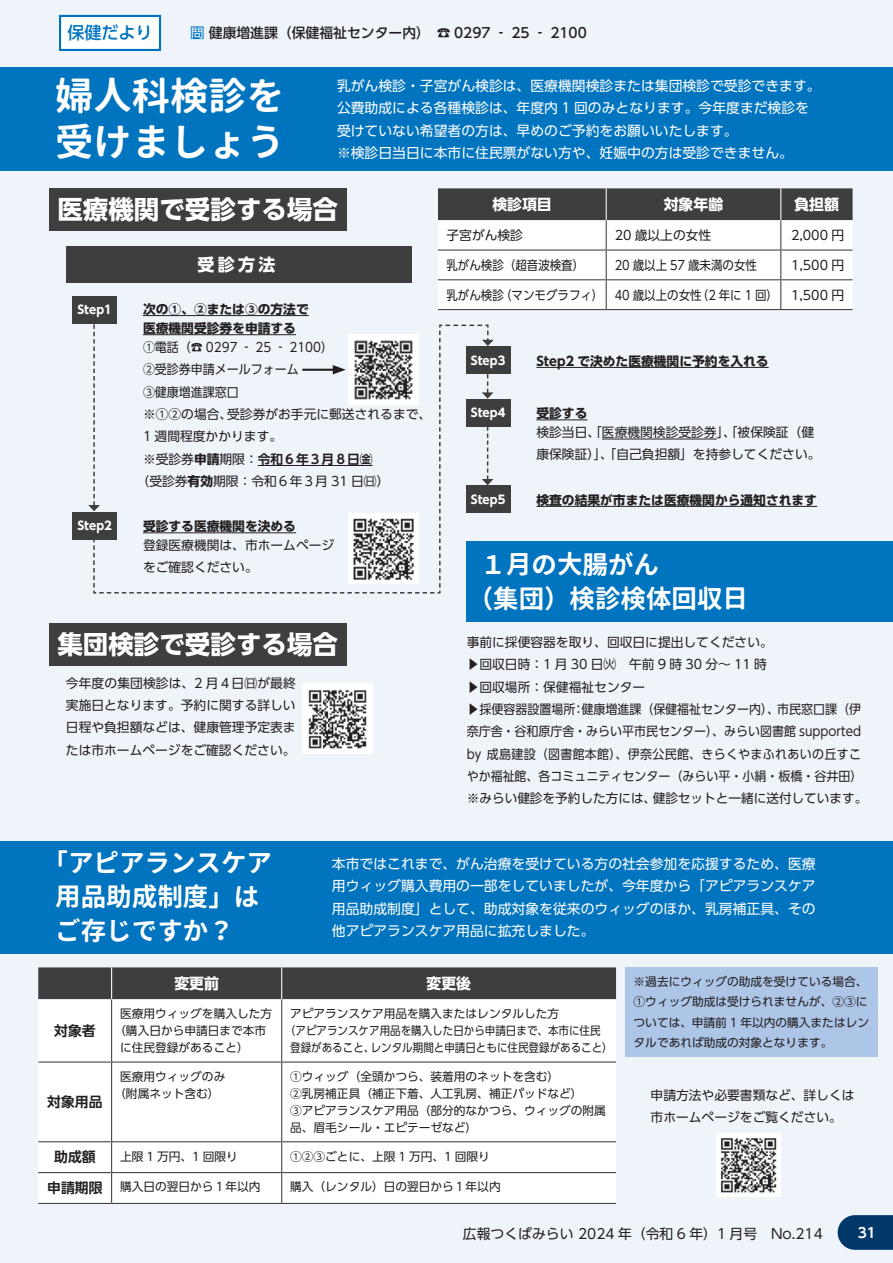
<style>
.page{position:relative;width:893px;height:1263px;background:#eff4fa}
.page>*{position:absolute;margin:0;border:0;box-sizing:border-box;transform-origin:0 0}
.t1{font:700 38.25px/46.8px "Gen Jyuu Gothic L";color:#fff}
.t2{font:700 25.5px/34px "Gen Jyuu Gothic L";color:#fff}
.t3{font:700 25.5px "UD Shin Go Pr 6 N";color:#fff}
.t4{font:500 16.95px "UD Shin Go Pr 6 N";color:#0074be}
.t5{font:700 16.95px "UD Shin Go Pr 6 N";color:#fff}
.t6{font:700 14.85px "UD Shin Go Pr 6 N";color:#fff}
.t7{font:13.8px/22.4px "UD Shin Go Pr 6 N";color:#fff}
.t8{font:500 13.8px "UD Shin Go Pr 6 N";color:#231f20}
.t9{font:13.8px "UD Shin Go Pr 6 N";color:#231f20}
.t10{font:700 13.8px "UD Shin Go Pr 6 N De";color:#231f20}
.t11{font:700 13.8px "UD Shin Go Pr 6 N De";color:#fff}
.t12{font:12.75px/22.4px "UD Shin Go Pr 6 N";color:#231f20}
.t13{font:700 12.75px/19.2px "UD Shin Go Pr 6 N";color:#231f20}
.t14{font:12.75px/22.4px "UD Shin Go Pr 6 N";color:#231f20;scale:.94 1}
.t15{font:12.75px "UD Shin Go Pr 6 N";color:#231f20;scale:.9 1}
.t16{font:700 12.75px "UD Shin Go Pr 6 N De";color:#231f20}
.t17{font:11.7px/17px "UD Shin Go Pr 6 N";color:#231f20}
.t18{font:11.7px "UD Shin Go Pr 6 N";color:#231f20;scale:.9 1}
.t19{font:700 11.7px "UD Shin Go Pr 6 N";color:#fff}
.s1{color:#0074be}
.s2{font-family:"UD Shin Go Pr 6 N";font-weight:400}
.s3{font-family:"UD Shin Go Pr 6 N"}
.s4{font-weight:700}
</style>
<div class="page">
<div style="left:49px;top:188px;width:298px;height:43px;background:#3e3e3f"></div>
<div style="left:0;top:68px;width:893px;height:103px;background:#0074be"></div>
<div style="left:59px;top:15px;width:102px;height:36px;background:#fff;border:2px solid #0074be"></div>
<svg style="left:438px;top:188px;width:415px;height:121px"></svg>
<hr style="left:438px;top:309px;width:168px;height:1px;background:#3e3e3f">
<hr style="left:606px;top:309px;width:175px;height:1px;background:#3e3e3f">
<hr style="left:781px;top:309px;width:72px;height:1px;background:#3e3e3f">
<hr style="left:143px;top:315px;width:166px;height:1px;background:#231f20">
<div style="left:66px;top:246px;width:346px;height:37px;background:#3e3e3f"></div>
<div style="left:73px;top:296px;width:44px;height:28px;background:#3e3e3f"></div>
<div style="left:73px;top:512px;width:44px;height:27px;background:#3e3e3f"></div>
<hr style="left:536px;top:367px;width:233px;height:1px;background:#231f20">
<hr style="left:536px;top:420px;width:51px;height:1px;background:#231f20">
<hr style="left:602px;top:439px;width:115px;height:1px;background:#231f20">
<hr style="left:536px;top:506px;width:281px;height:1px;background:#231f20">
<div style="left:466px;top:485px;width:44px;height:28px;background:#3e3e3f"></div>
<div style="left:466px;top:399px;width:44px;height:27px;background:#3e3e3f"></div>
<div style="left:466px;top:346px;width:44px;height:28px;background:#3e3e3f"></div>
<div style="left:49px;top:623px;width:298px;height:43px;background:#3e3e3f"></div>
<svg style="left:88px;top:324px;width:406px;height:269px"></svg>
<img style="left:302px;top:684px;width:70px;height:70px">
<div style="left:0;top:841px;width:893px;height:113px;background:#0074be"></div>
<div style="left:38px;top:967px;width:578px;height:32px;background:#3e3e3f"></div>
<div style="left:38px;top:999px;width:578px;height:204px;background:#fff"></div>
<hr style="left:111px;top:967px;width:1px;height:32px;background:#fff">
<hr style="left:281px;top:967px;width:1px;height:32px;background:#fff">
<hr style="left:111px;top:999px;width:1px;height:62px;background:#3e3e3f">
<hr style="left:281px;top:999px;width:1px;height:62px;background:#3e3e3f">
<hr style="left:38px;top:1061px;width:74px;height:1px;background:#3e3e3f">
<hr style="left:112px;top:1061px;width:170px;height:1px;background:#3e3e3f">
<hr style="left:111px;top:1062px;width:1px;height:79px;background:#3e3e3f">
<hr style="left:282px;top:1061px;width:334px;height:1px;background:#3e3e3f">
<hr style="left:281px;top:1062px;width:1px;height:79px;background:#3e3e3f">
<hr style="left:38px;top:1141px;width:74px;height:1px;background:#3e3e3f">
<hr style="left:112px;top:1141px;width:170px;height:1px;background:#3e3e3f">
<hr style="left:111px;top:1142px;width:1px;height:30px;background:#3e3e3f">
<hr style="left:282px;top:1141px;width:334px;height:1px;background:#3e3e3f">
<hr style="left:281px;top:1142px;width:1px;height:30px;background:#3e3e3f">
<hr style="left:38px;top:1172px;width:74px;height:1px;background:#3e3e3f">
<hr style="left:112px;top:1172px;width:170px;height:1px;background:#3e3e3f">
<hr style="left:111px;top:1173px;width:1px;height:30px;background:#3e3e3f">
<hr style="left:282px;top:1172px;width:334px;height:1px;background:#3e3e3f">
<hr style="left:281px;top:1173px;width:1px;height:30px;background:#3e3e3f">
<hr style="left:38px;top:1203px;width:74px;height:1px;background:#3e3e3f">
<hr style="left:112px;top:1203px;width:170px;height:1px;background:#3e3e3f">
<hr style="left:282px;top:1203px;width:334px;height:1px;background:#3e3e3f">
<div style="left:467px;top:542px;width:426px;height:80px;background:#0074be"></div>
<img style="left:716px;top:1133px;width:64px;height:64px">
<div style="left:625px;top:967px;width:253px;height:90px;background:#adc5e6"></div>
<svg style="left:838px;top:1215px;width:55px;height:35px;background:#114573"></svg>
<h3 class="t4" style="left:68px;top:19px;width:87px">保健だより</h3>
<p class="t8" style="left:190px;top:21px;width:398px"><span class="s1">問</span> 健康増進課（保健福祉センター内） ☎ 0297 ‐ 25 ‐ 2100</p>
<p class="t7" style="left:337px;top:74px;width:485px">乳がん検診・子宮がん検診は、医療機関検診または集団検診で受診できます。公費助成による各種検診は、年度内 1 回のみとなります。今年度まだ検診を受けていない希望者の方は、早めのご予約をお願いいたします。<br>※検診日当日に本市に住民票がない方や、妊娠中の方は受診できません。</p>
<p class="t6" style="left:492px;top:192px;width:61px">検診項目</p>
<p class="t6" style="left:664px;top:192px;width:61px">対象年齢</p>
<p class="t6" style="left:794px;top:192px;width:46px">負担額</p>
<p class="t12" style="left:446px;top:224px;width:78px">子宮がん検診</p>
<p class="t12" style="left:615px;top:224px;width:98px">20 歳以上の女性</p>
<p class="t12" style="left:791px;top:224px;width:55px">2,000 円</p>
<p class="t15" style="left:446px;top:255px;width:155px">乳がん検診（超音波検査）</p>
<p class="t15" style="left:615px;top:255px;width:160px">20 歳以上 57 歳未満の女性</p>
<p class="t12" style="left:791px;top:253px;width:55px">1,500 円</p>
<p class="t15" style="left:446px;top:284px;width:443px">乳がん検診（マンモグラフィ） 40 歳以上の女性（2 年に 1 回） 1,500 円</p>
<h1 class="t1" style="left:55px;top:71px;width:231px">婦人科検診を受けましょう</h1>
<h2 class="t3" style="left:57px;top:189px;width:282px">医療機関で受診する場合</h2>
<h3 class="t5" style="left:197px;top:250px;width:80px">受診方法</h3>
<p class="t13" style="left:143px;top:299px;width:167px">次の①、②または③の方法で医療機関受診券を申請する</p>
<p class="t14" style="left:143px;top:336px;width:308px">①電話（☎ 0297 ‐ 25 ‐ 2100）<br>②受診券申請メールフォーム<br>③健康増進課窓口<br>※①②の場合、受診券がお手元に郵送されるまで、<br>1 週間程度かかります。</p>
<p class="t16" style="left:143px;top:448px;width:231px"><span class="s2">※受診券</span><span class="s3">申請</span><span class="s2">期限：</span>令和６年３月８日㈮</p>
<p class="t12" style="left:137px;top:470px;width:254px">（受診券<span class="s4">有効</span>期限：令和６年３月 31 日㈰）</p>
<p class="t19" style="left:77px;top:300px;width:36px">STEP1</p>
<p class="t13" style="left:536px;top:351px;width:234px">STEP2 で決めた医療機関に予約を入れる</p>
<p class="t13" style="left:536px;top:403px;width:53px">受診する</p>
<p class="t12" style="left:536px;top:421px;width:286px">検診当日、「医療機関検診受診券」、「被保険証（健康保険証）」、「自己負担額」を持参してください。</p>
<p class="t19" style="left:471px;top:351px;width:36px">STEP3</p>
<p class="t19" style="left:471px;top:403px;width:36px">STEP4</p>
<p class="t19" style="left:77px;top:516px;width:36px">STEP2</p>
<p class="t13" style="left:143px;top:516px;width:155px">受診する医療機関を決める</p>
<p class="t12" style="left:143px;top:534px;width:193px">登録医療機関は、市ホームページをご確認ください。</p>
<h2 class="t3" style="left:57px;top:624px;width:282px">集団検診で受診する場合</h2>
<p class="t12" style="left:66px;top:671px;width:244px">今年度の集団検診は、2 月４日㈰が最終実施日となります。予約に関する詳しい日程や負担額などは、健康管理予定表または市ホームページをご確認ください。　</p>
<p class="t19" style="left:471px;top:490px;width:36px">STEP5</p>
<p class="t13" style="left:536px;top:490px;width:282px">検査の結果が市または医療機関から通知されます</p>
<h2 class="t2" style="left:468px;top:547px;width:282px;text-indent:13px">１月の大腸がん<br>（集団）検診検体回収日</h2>
<p class="t12" style="left:467px;top:631px;width:402px">事前に採便容器を取り、回収日に提出してください。<br>▶回収日時：1 月 30 日㈫　午前 9 時 30 分～ 11 時<br>▶回収場所：保健福祉センター<br>▶採便容器設置場所：健康増進課（保健福祉センター内）、市民窓口課（伊奈庁舎・谷和原庁舎・みらい平市民センター）、みらい図書館 supported by 成島建設（図書館本館）、伊奈公民館、きらくやまふれあいの丘すこやか福祉館、各コミュニティセンター（みらい平・小絹・板橋・谷井田）※みらい健診を予約した方には、健診セットと一緒に送付しています。</p>
<h2 class="t2" style="left:55px;top:845px;width:218px;text-indent:-13px">「アピアランスケア用品助成制度」はご存じですか？</h2>
<p class="t7" style="left:332px;top:852px;width:485px;text-align:justify">本市ではこれまで、がん治療を受けている方の社会参加を応援するため、医療用ウィッグ購入費用の一部をしていましたが、今年度から「アピアランスケア用品助成制度」として、助成対象を従来のウィッグのほか、乳房補正具、その他アピアランスケア用品に拡充しました。</p>
<p class="t6" style="left:174px;top:971px;width:46px">変更前</p>
<p class="t6" style="left:427px;top:971px;width:46px">変更後</p>
<p class="t10" style="left:54px;top:1019px;width:43px">対象者</p>
<p class="t17" style="left:634px;top:971px;width:237px;line-height:20.4px">※過去にウィッグの助成を受けている場合、<br>①ウィッグ助成は受けられませんが、②③については、申請前 1 年以内の購入またはレンタルであれば助成の対象となります。</p>
<p class="t17" style="left:120px;top:1005px;width:154px">医療用ウィッグを購入した方</p>
<p class="t17" style="left:114px;top:1022px;width:154px">（購入日から申請日まで本市</p>
<p class="t17" style="left:120px;top:1039px;width:130px">に住民登録があること）</p>
<p class="t17" style="left:290px;top:1005px;width:270px">アピアランスケア用品を購入またはレンタルした方</p>
<p class="t18" style="left:285px;top:1021px;width:352px">（アピアランスケア用品を購入した日から申請日まで、本市に住民</p>
<p class="t18" style="left:290px;top:1038px;width:360px">登録があること、レンタル期間と申請日ともに住民登録があること）</p>
<p class="t10" style="left:47px;top:1091px;width:57px">対象用品</p>
<p class="t17" style="left:114px;top:1067px;width:113px;text-align:center">医療用ウィッグのみ（附属ネット含む）</p>
<p class="t17" style="left:290px;top:1067px;width:317px">①ウィッグ（全頭かつら、装着用のネットを含む）<br>②乳房補正具（補正下着、人工乳房、補正パッドなど）<br>③アピアランスケア用品（部分的なかつら、ウィッグの附属品、眉毛シール・エピテーゼなど）</p>
<p class="t10" style="left:54px;top:1146px;width:43px">助成額</p>
<p class="t17" style="left:120px;top:1147px;width:119px">上限 1 万円、1 回限り</p>
<p class="t17" style="left:290px;top:1147px;width:201px">①②③ごとに、上限 1 万円、1 回限り</p>
<p class="t10" style="left:47px;top:1177px;width:57px">申請期限</p>
<p class="t17" style="left:120px;top:1178px;width:142px">購入日の翌日から１年以内</p>
<p class="t17" style="left:290px;top:1178px;width:212px">購入（レンタル）日の翌日から１年以内</p>
<p class="t12" style="left:651px;top:1083px;width:205px">申請方法や必要書類など、詳しくは市ホームページをご覧ください。</p>
<p class="t9" style="left:463px;top:1222px;width:361px">広報つくばみらい 2024 年（令和 6 年）1 月号　No.214</p>
<p class="t11" style="left:858px;top:1221px;width:20px">31</p>
</div>
